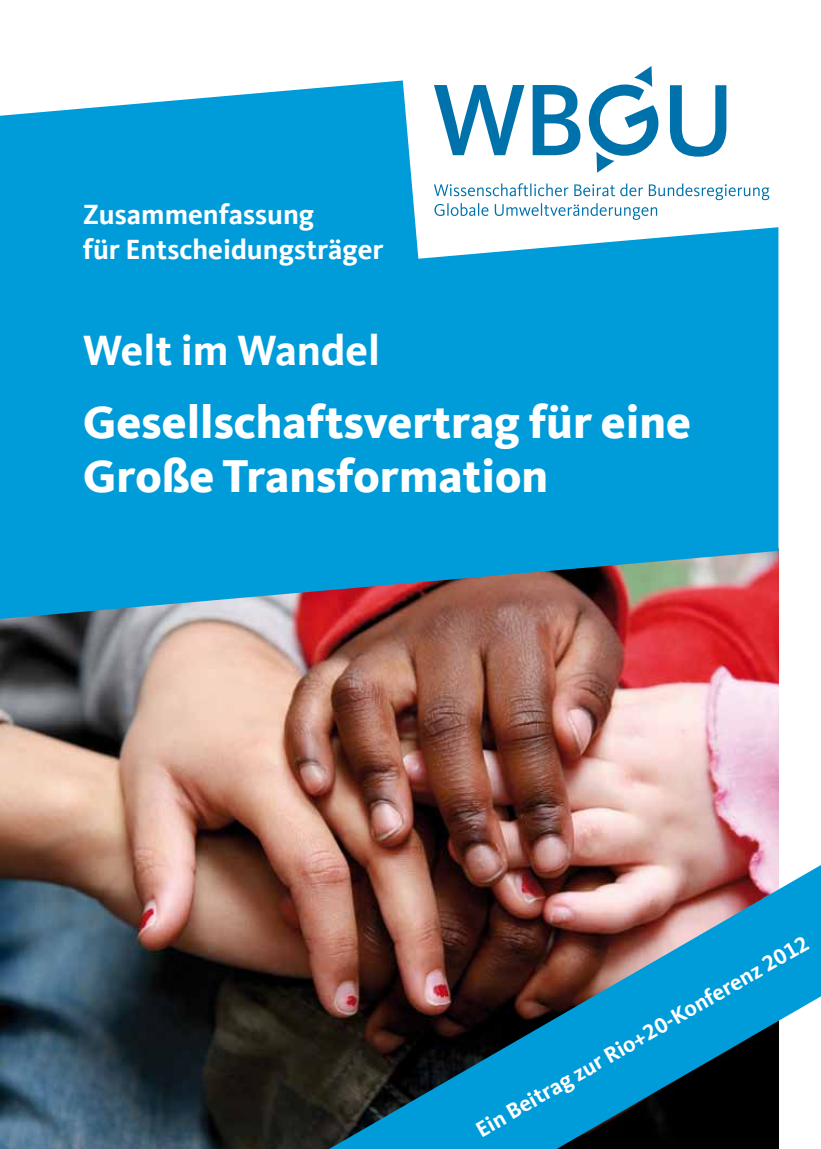
<style>
.page{position:relative;width:821px;height:1149px;background:#fff}
.page>*{position:absolute;margin:0;border:0;box-sizing:border-box;transform-origin:0 0}
.t1{font:800 47.25px/54px "Kievit Offc";color:#fff}
.t2{font:700 43.5px "Kievit Offc";color:#fff}
.t3{font:700 28.5px/34.5px "Kievit Offc";color:#fff}
.t4{font:700 22.5px "Kievit Offc";color:#fff}
</style>
<div class="page">
<img style="left:0;top:618px;width:778px;height:530px">
<svg style="left:0;top:80px;width:778px;height:538px;background:#119ad1"></svg>
<svg style="left:402px;top:80px;width:377px;height:179px"></svg>
<svg style="left:434px;top:85px;width:90px;height:70px"></svg>
<svg style="left:532px;top:66px;width:194px;height:107px"></svg>
<svg style="left:434px;top:183px;width:335px;height:37px"></svg>
<img style="left:329px;top:864px;width:492px;height:284px">
<p class="t3" style="left:83px;top:197px;width:302px">Zusammenfassung<br>für Entscheidungsträger</p>
<p class="t2" style="left:83px;top:325px;width:298px">Welt im Wandel</p>
<p class="t1" style="left:83px;top:394px;width:610px">Gesellschaftsvertrag für eine<br>Große Transformation</p>
<p class="t4" style="left:471px;top:1119px;width:382px;rotate:-30deg">Ein Beitrag zur Rio+20-Konferenz 2012</p>
</div>
